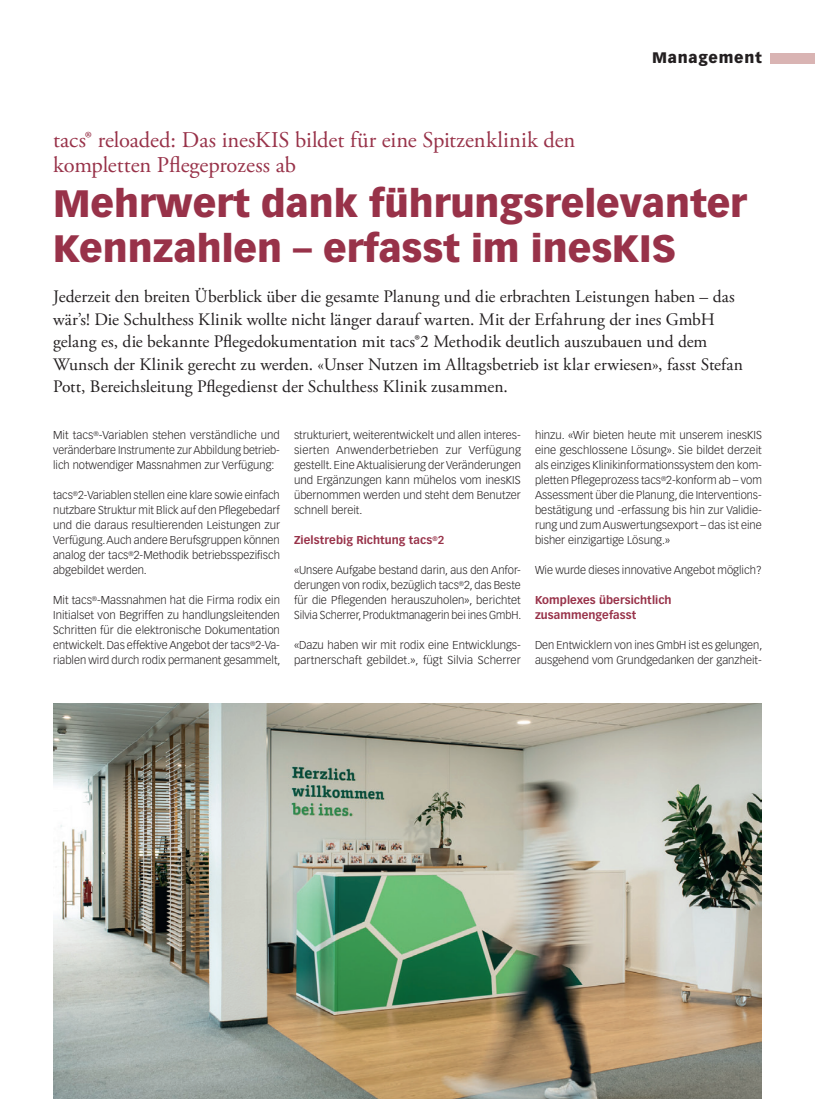
<style>
.page{position:relative;width:815px;height:1099px;background:#fff}
.page>*{position:absolute;margin:0;border:0;box-sizing:border-box;transform-origin:0 0}
.Titel_MM{font:900 37.5px/45px "Vectora LT Std";color:#983249}
.Obertitel_MM{font:22.5px/25px "Adobe Garamond Pro";color:#983249}
.Lead{font:17.5px/22.5px "Adobe Garamond Pro";color:#231f20}
.t1{font:900 15px "Vectora LT Std";letter-spacing:.05em;color:#231f20}
.Lauftext{font:300 11.25px/15px "Vectora LT Std";color:#231f20;text-align:justify}
.ZT_MM{font:700 11.25px/15px "Vectora LT Std";letter-spacing:.005em;color:#983249}
</style>
<div class="page">
<div style="left:770px;top:53px;width:45px;height:10px;background:#d9b4b3"></div>
<img style="left:53px;top:703px;width:709px;height:395px">
<h3 class="t1" style="left:652px;top:49px;width:111px">Management</h3>
<p class="Obertitel_MM" style="left:53px;top:128px;width:524px">tacs® reloaded: Das inesKIS bildet für eine Spitzenklinik den kompletten Pflegeprozess ab</p>
<p class="Titel_MM" style="left:53px;top:180px;width:695px">Mehrwert dank führungsrelevanter<br>Kennzahlen – erfasst im inesKIS</p>
<p class="Lead" style="left:53px;top:286px;width:691px">Jederzeit den breiten Überblick über die gesamte Planung und die erbrachten Leistungen haben – das wär’s! Die Schulthess Klinik wollte nicht länger darauf warten. Mit der Erfahrung der ines GmbH gelang es, die bekannte Pflegedokumentation mit tacs®2 Methodik deutlich auszubauen und dem Wunsch der Klinik gerecht zu werden. «Unser Nutzen im Alltagsbetrieb ist klar erwiesen», fasst Stefan Pott, Bereichsleitung Pflegedienst der Schulthess Klinik zusammen.</p>
<p class="Lauftext" style="left:53px;top:428px;width:228px">Mit tacs<sup>®</sup>-Variablen stehen verständliche und veränderbare Instrumente zur Abbildung betrieb&shy;lich notwendiger Massnahmen zur Verfügung:</p>
<p class="Lauftext" style="left:53px;top:488px;width:228px">tacs<sup>®</sup>2-Variablen stellen eine klare sowie einfach nutzbare Struktur mit Blick auf den Pflegebedarf und die daraus resultierenden Leistungen zur Verfügung. Auch andere Berufsgruppen können analog der tacs<sup>®</sup>2-Methodik betriebsspezifisch abgebildet werden.</p>
<p class="Lauftext" style="left:53px;top:593px;width:229px">Mit tacs<sup>®</sup>-Massnahmen hat die Firma rodix ein Initialset von Begriffen zu handlungsleitenden Schritten für die elektronische Dokumentation entwickelt. Das effektive Angebot der tacs<sup>®</sup>2-Va&shy;riablen wird durch rodix permanent gesammelt,</p>
<p class="Lauftext" style="left:294px;top:428px;width:228px">strukturiert, weiterentwickelt und allen interes&shy;sierten Anwenderbetrieben zur Verfügung gestellt. Eine Aktualisierung der Veränderungen und Ergänzungen kann mühelos vom inesKIS übernommen werden und steht dem Benutzer schnell bereit.</p>
<p class="ZT_MM" style="left:294px;top:533px;width:152px">Zielstrebig Richtung tacs<sup>®</sup>2</p>
<p class="Lauftext" style="left:294px;top:563px;width:229px">«Unsere Aufgabe bestand darin, aus den Anfor&shy;derungen von rodix, bezüglich tacs<sup>®</sup>2, das Beste für die Pflegenden herauszuholen», berichtet Silvia Scherrer, Produktmanagerin bei ines GmbH.</p>
<p class="Lauftext" style="left:294px;top:638px;width:228px">«Dazu haben wir mit rodix eine Entwicklungs&shy;partnerschaft gebildet.», fügt Silvia Scherrer</p>
<p class="Lauftext" style="left:535px;top:428px;width:228px">hinzu. «Wir bieten heute mit unserem inesKIS eine geschlossene Lösung». Sie bildet derzeit als einziges Klinikinformationssystem den kom&shy;pletten Pflegeprozess tacs<sup>®</sup>2-konform ab – vom Assessment über die Planung, die Interventions&shy;bestätigung und -erfassung bis hin zur Validie&shy;rung und zum Auswertungsexport – das ist eine bisher einzigartige Lösung.»</p>
<p class="Lauftext" style="left:535px;top:563px;width:228px">Wie wurde dieses innovative Angebot möglich?</p>
<p class="ZT_MM" style="left:535px;top:593px;width:138px">Komplexes übersichtlich zusammengefasst</p>
<p class="Lauftext" style="left:535px;top:638px;width:229px">Den Entwicklern von ines GmbH ist es gelungen, ausgehend vom Grundgedanken der ganzheit-</p>
</div>
